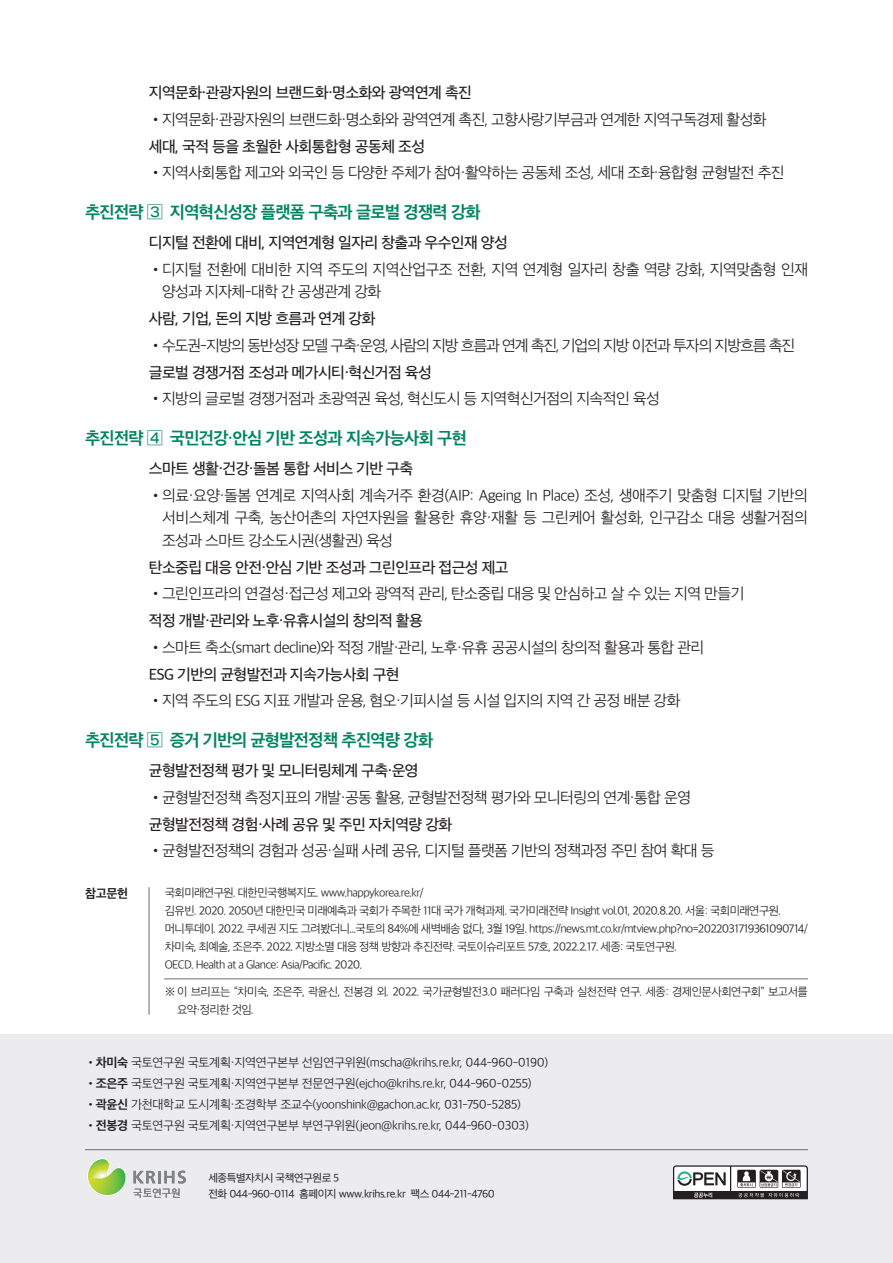
<style>
.page{position:relative;width:893px;height:1263px;background:#fff}
.page>*{position:absolute;margin:0;border:0;box-sizing:border-box;transform-origin:0 0}
.t1{font:16.5px "SD Gothic Neoa g Bd";letter-spacing:-.04em;color:#008561}
.t2{font:15px/22.5px "SD Gothic Neoa c Lt";letter-spacing:-.04em;color:#231f20}
.t3{font:15px "SD Gothic Neoa e Md";letter-spacing:-.04em;color:#231f20}
.t4{font:15px "SD Gothic Neoa c Lt";letter-spacing:-.07em;color:#231f20}
.t5{font:12px "SD Gothic Neoa c Lt";letter-spacing:-.025em;color:#231f20}
.t6{font:12px "SD Gothic Neoa g Bd";color:#231f20}
.t7{font:11.25px/18px "SD Gothic Neoa c Lt";letter-spacing:-.05em;color:#231f20}
.t8{font:10.5px "SD Gothic Neoa d Rg";letter-spacing:-.04em;color:#231f20}
.s1{font-family:"SD Myeongjo Neoa b Lt"}
.s2{font-family:"SD Gothic Neoa g Bd"}
</style>
<div class="page">
<div style="left:0;top:1035px;width:893px;height:228px;background:#ececee"></div>
<svg style="left:673px;top:1165px;width:135px;height:34px;background:#949494"></svg>
<hr style="left:149px;top:887px;width:1px;height:128px;background:#6c6d70">
<svg style="left:87px;top:1158px;width:99px;height:40px"></svg>
<hr style="left:85px;top:1149px;width:723px;height:1px;background:#6c6d70">
<hr style="left:164px;top:979px;width:644px;height:1px;background:#6c6d70">
<p class="t3" style="left:149px;top:85px;width:325px">지역문화·관광자원의 브랜드화·명소화와 광역연계 촉진</p>
<p class="t2" style="left:149px;top:108px;width:619px">•지역문화·관광자원의 브랜드화·명소화와 광역연계 촉진, 고향사랑기부금과 연계한 지역구독경제 활성화</p>
<p class="t3" style="left:149px;top:139px;width:278px">세대, 국적 등을 초월한 사회통합형 공동체 조성</p>
<p class="t2" style="left:149px;top:162px;width:637px">•지역사회통합 제고와 외국인 등 다양한 주체가 참여·활약하는 공동체 조성, 세대 조화·융합형 균형발전 추진</p>
<p class="t1" style="left:85px;top:204px;width:397px">추진전략 <span class="s1">3</span> 지역혁신성장 플랫폼 구축과 글로벌 경쟁력 강화</p>
<p class="t3" style="left:149px;top:235px;width:361px">디지털 전환에 대비, 지역연계형 일자리 창출과 우수인재 양성</p>
<p class="t2" style="left:162px;top:258px;width:648px;text-indent:-13px">•디지털 전환에 대비한 지역 주도의 지역산업구조 전환, 지역 연계형 일자리 창출 역량 강화, 지역맞춤형 인재 양성과 지자체-대학 간 공생관계 강화</p>
<p class="t3" style="left:149px;top:311px;width:228px">사람, 기업, 돈의 지방 흐름과 연계 강화</p>
<p class="t4" style="left:149px;top:338px;width:648px">•수도권-지방의 동반성장 모델 구축·운영, 사람의 지방 흐름과 연계 촉진, 기업의 지방 이전과 투자의 지방흐름 촉진</p>
<p class="t3" style="left:149px;top:365px;width:285px">글로벌 경쟁거점 조성과 메가시티·혁신거점 육성</p>
<p class="t2" style="left:149px;top:388px;width:512px">•지방의 글로벌 경쟁거점과 초광역권 육성, 혁신도시 등 지역혁신거점의 지속적인 육성</p>
<p class="t1" style="left:85px;top:430px;width:383px">추진전략 <span class="s1">4</span> 국민건강·안심 기반 조성과 지속가능사회 구현</p>
<p class="t3" style="left:149px;top:461px;width:266px">스마트 생활·건강·돌봄 통합 서비스 기반 구축</p>
<p class="t2" style="left:162px;top:484px;width:647px;text-align:justify;text-indent:-13px">•의료·요양·돌봄 연계로 지역사회 계속거주 환경(AIP: Ageing In Place) 조성, 생애주기 맞춤형 디지털 기반의 서비스체계 구축, 농산어촌의 자연자원을 활용한 휴양·재활 등 그린케어 활성화, 인구감소 대응 생활거점의 조성과 스마트 강소도시권(생활권) 육성</p>
<p class="t3" style="left:149px;top:560px;width:361px">탄소중립 대응 안전·안심 기반 조성과 그린인프라 접근성 제고</p>
<p class="t2" style="left:149px;top:583px;width:597px">•그린인프라의 연결성·접근성 제고와 광역적 관리, 탄소중립 대응 및 안심하고 살 수 있는 지역 만들기</p>
<p class="t3" style="left:149px;top:613px;width:276px">적정 개발·관리와 노후·유휴시설의 창의적 활용</p>
<p class="t2" style="left:149px;top:636px;width:557px">•스마트 축소(smart decline)와 적정 개발·관리, 노후·유휴 공공시설의 창의적 활용과 통합 관리</p>
<p class="t3" style="left:149px;top:667px;width:252px">ESG 기반의 균형발전과 지속가능사회 구현</p>
<p class="t2" style="left:149px;top:690px;width:533px">•지역 주도의 ESG 지표 개발과 운용, 혐오·기피시설 등 시설 입지의 지역 간 공정 배분 강화</p>
<p class="t1" style="left:85px;top:732px;width:350px">추진전략 <span class="s1">5</span> 증거 기반의 균형발전정책 추진역량 강화</p>
<p class="t3" style="left:149px;top:763px;width:271px">균형발전정책 평가 및 모니터링체계 구축·운영</p>
<p class="t2" style="left:149px;top:786px;width:544px">•균형발전정책 측정지표의 개발·공동 활용, 균형발전정책 평가와 모니터링의 연계·통합 운영</p>
<p class="t3" style="left:149px;top:817px;width:305px">균형발전정책 경험·사례 공유 및 주민 자치역량 강화</p>
<p class="t2" style="left:149px;top:840px;width:567px">•균형발전정책의 경험과 성공·실패 사례 공유, 디지털 플랫폼 기반의 정책과정 주민 참여 확대 등</p>
<p class="t6" style="left:85px;top:887px;width:45px">참고문헌</p>
<p class="t7" style="left:165px;top:884px;width:260px">국회미래연구원. 대한민국행복지도. www.happykorea.re.kr/</p>
<p class="t7" style="left:165px;top:902px;width:618px">김유빈. 2020. 2050년 대한민국 미래예측과 국회가 주목한 11대 국가 개혁과제. 국가미래전략 Insight vol.01, 2020.8.20. 서울: 국회미래연구원.</p>
<p class="t7" style="left:165px;top:920px;width:645px">머니투데이. 2022. 쿠세권 지도 그려봤더니...국토의 84%에 새벽배송 없다, 3월 19일. https://news.mt.co.kr/mtview.php?no=2022031719361090714/ 차미숙, 최예술, 조은주. 2022. 지방소멸 대응 정책 방향과 추진전략. 국토이슈리포트 57호, 2022.2.17. 세종: 국토연구원.</p>
<p class="t7" style="left:165px;top:956px;width:199px">OECD. Health at a Glance: Asia/Pacific. 2020.</p>
<p class="t7" style="left:177px;top:982px;width:632px;text-indent:-12px">※ 이 브리프는 “차미숙, 조은주, 곽윤신, 전봉경 외. 2022. 국가균형발전3.0 패러다임 구축과 실천전략 연구. 세종: 경제인문사회연구회” 보고서를 요약·정리한 것임.</p>
<p class="t5" style="left:85px;top:1057px;width:465px"><span class="s2">•차미숙</span> 국토연구원 국토계획·지역연구본부 선임연구위원(mscha@krihs.re.kr, 044-960-0190)</p>
<p class="t5" style="left:85px;top:1078px;width:448px"><span class="s2">•조은주</span> 국토연구원 국토계획·지역연구본부 전문연구원(ejcho@krihs.re.kr, 044-960-0255)</p>
<p class="t5" style="left:85px;top:1099px;width:437px"><span class="s2">•곽윤신</span> 가천대학교 도시계획·조경학부 조교수(yoonshink@gachon.ac.kr, 031-750-5285)</p>
<p class="t5" style="left:85px;top:1120px;width:445px"><span class="s2">•전봉경</span> 국토연구원 국토계획·지역연구본부 부연구위원(jeon@krihs.re.kr, 044-960-0303)</p>
<p class="t8" style="left:208px;top:1172px;width:132px">세종특별자치시 국책연구원로 5</p>
<p class="t8" style="left:208px;top:1188px;width:288px">전화 044-960-0114 홈페이지 www.krihs.re.kr 팩스 044-211-4760</p>
</div>
